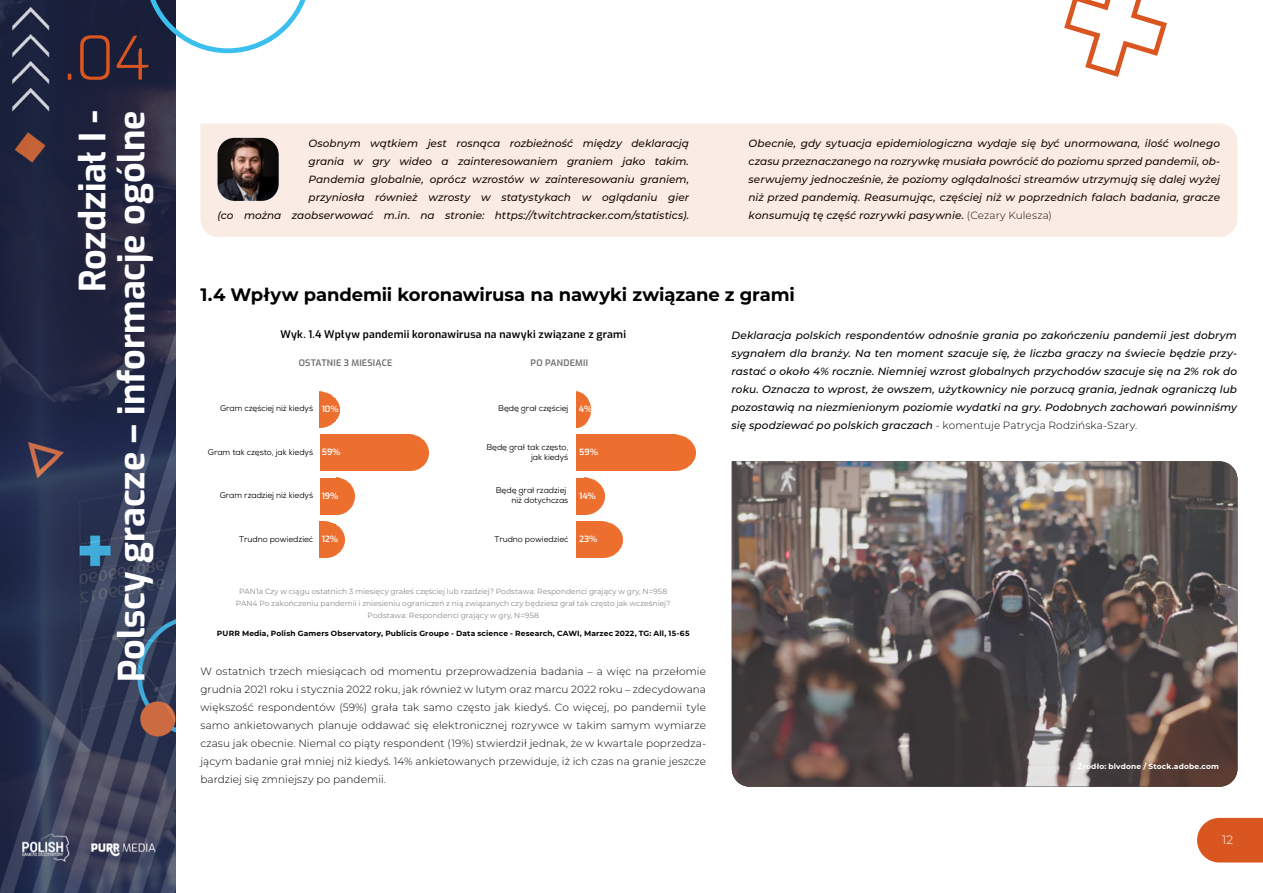
<style>
.page{position:relative;width:1263px;height:893px;background:#fff}
.page>*{position:absolute;margin:0;border:0;box-sizing:border-box;transform-origin:0 0}
.t1{font:60px "Exo";color:#da5620}
.t2{font:36px/39px "Exo";color:#fff;text-align:right}
.t3{font:700 18px "Montserrat";letter-spacing:-.005em;color:#000}
.t4{font:300 12px "Montserrat";color:#fff}
.t5{font:italic 500 10.5px/18px "Montserrat";color:#000;text-align:justify}
.t6{font:300 10.5px/18px "Montserrat";letter-spacing:.01em;color:#000;text-align:justify}
.t7{font:10.5px "Exo";letter-spacing:.025em;color:#000}
.t8{font:9px "Exo";letter-spacing:.025em;color:#706f6f}
.t9{font:8.55px "Exo";color:#fff}
.t10{font:8.4px/10.1px "Nexa";letter-spacing:-.01em;color:#000;text-align:right}
.t11{font:7.5px/12px "Montserrat";letter-spacing:.005em;color:#878787;text-align:center}
.t12{font:700 7.5px "Montserrat";letter-spacing:.02em;color:#000}
.t13{font:700 7.5px "Montserrat";letter-spacing:.02em;color:#fff}
.s1{font-weight:300;font-style:normal}
</style>
<div class="page">
<svg style="left:1197px;top:818px;width:66px;height:44px;background:#dc622f"></svg>
<img style="left:0;top:0;width:175px;height:893px">
<svg style="left:1064px;top:0;width:103px;height:77px"></svg>
<svg style="left:142px;top:0;width:164px;height:56px"></svg>
<div style="left:320px;top:435px;width:90px;height:36px;background:#ed6f2f"></div>
<div style="left:320px;top:478px;width:16px;height:36px;background:#ed6f2f"></div>
<div style="left:320px;top:521px;width:6px;height:36px;background:#ed6f2f"></div>
<img style="left:320px;top:391px;width:19px;height:36px">
<img style="left:410px;top:435px;width:19px;height:36px">
<img style="left:336px;top:478px;width:19px;height:36px">
<img style="left:326px;top:521px;width:18px;height:36px">
<div style="left:576px;top:435px;width:99px;height:36px;background:#ed6f2f"></div>
<div style="left:576px;top:478px;width:8px;height:36px;background:#ed6f2f"></div>
<div style="left:576px;top:521px;width:26px;height:36px;background:#ed6f2f"></div>
<img style="left:576px;top:391px;width:15px;height:36px">
<img style="left:675px;top:435px;width:20px;height:36px">
<img style="left:584px;top:478px;width:20px;height:36px">
<img style="left:602px;top:521px;width:20px;height:36px">
<div style="left:200px;top:123px;width:1037px;height:114px;background:#faebe4"></div>
<img style="left:217px;top:138px;width:62px;height:63px">
<img style="left:732px;top:461px;width:505px;height:325px">
<h1 class="t1" style="left:64px;top:15px;width:88px">.04</h1>
<h2 class="t2" style="left:71px;top:682px;width:573px;rotate:-90deg">Rozdział I -<br>Polscy gracze – informacje ogólne</h2>
<p class="t5" style="left:218px;top:134px;width:473px;text-align:right">Osobnym wątkiem jest rosnąca rozbieżność między deklaracją<br>grania w gry wideo a zainteresowaniem graniem jako takim.<br>Pandemia globalnie, oprócz wzrostów w zainteresowaniu graniem,<br>przyniosła również wzrosty w statystykach w oglądaniu gier<br>(co można zaobserwować m.in. na stronie: https://twitchtracker.com/statistics).</p>
<p class="t5" style="left:749px;top:134px;width:473px">Obecnie, gdy sytuacja epidemiologiczna wydaje się być unormowana, ilość wolnego czasu przeznaczanego na rozrywkę musiała powrócić do poziomu sprzed pandemii, ob&shy;serwujemy jednocześnie, że poziomy oglądalności streamów utrzymują się dalej wyżej niż przed pandemią. Reasumując, częściej niż w poprzednich falach badania, gracze konsumują tę część rozrywki pasywnie. <span class="s1">(Cezary Kulesza)</span></p>
<h3 class="t3" style="left:201px;top:282px;width:596px">1.4 Wpływ pandemii koronawirusa na nawyki związane z grami</h3>
<p class="t7" style="left:280px;top:327px;width:347px">Wyk. 1.4 Wpływ pandemii koronawirusa na nawyki związane z grami</p>
<p class="t8" style="left:299px;top:356px;width:95px">OSTATNIE 3 MIESIĄCE</p>
<p class="t8" style="left:530px;top:356px;width:59px">PO PANDEMII</p>
<p class="t10" style="left:220px;top:403px;width:95px">Gram częściej niż kiedyś</p>
<p class="t10" style="left:208px;top:447px;width:107px">Gram tak często, jak kiedyś</p>
<p class="t10" style="left:220px;top:490px;width:95px">Gram rzadziej niż kiedyś</p>
<p class="t10" style="left:239px;top:534px;width:75px">Trudno powiedzieć</p>
<p class="t9" style="left:322px;top:403px;width:19px">10%</p>
<p class="t9" style="left:322px;top:446px;width:20px">59%</p>
<p class="t9" style="left:322px;top:489px;width:18px">19%</p>
<p class="t9" style="left:322px;top:533px;width:18px">12%</p>
<p class="t10" style="left:498px;top:403px;width:72px">Będę grał częściej</p>
<p class="t10" style="left:486px;top:442px;width:84px">Będę grał tak często, jak kiedyś</p>
<p class="t10" style="left:496px;top:485px;width:74px">Będę grał rzadziej niż dotychczas</p>
<p class="t10" style="left:494px;top:534px;width:75px">Trudno powiedzieć</p>
<p class="t9" style="left:579px;top:403px;width:15px">4%</p>
<p class="t9" style="left:579px;top:446px;width:20px">59%</p>
<p class="t9" style="left:579px;top:489px;width:18px">14%</p>
<p class="t9" style="left:579px;top:533px;width:20px">23%</p>
<p class="t11" style="left:236px;top:585px;width:436px">PAN1a Czy w ciągu ostatnich 3 miesięcy grałeś częściej lub rzadziej? Podstawa: Respondenci grający w gry, N=958<br>PAN4 Po zakończeniu pandemii i zniesieniu ograniczeń z nią związanych czy będziesz grał tak często jak wcześniej?<br>Podstawa: Respondenci grający w gry, N=958</p>
<p class="t12" style="left:217px;top:628px;width:474px">PURR Media, Polish Gamers Observatory, Publicis Groupe - Data science - Research, CAWI, Marzec 2022, TG: All, 15-65</p>
<p class="t6" style="left:200px;top:662px;width:507px">W ostatnich trzech miesiącach od momentu przeprowadzenia badania – a więc na przełomie grudnia 2021 roku i stycznia 2022 roku, jak również w lutym oraz marcu 2022 roku – zdecydowana większość respondentów (59%) grała tak samo często jak kiedyś. Co więcej, po pandemii tyle samo ankietowanych planuje oddawać się elektronicznej rozrywce w takim samym wymiarze czasu jak obecnie. Niemal co piąty respondent (19%) stwierdził jednak, że w kwartale poprzedza&shy;jącym badanie grał mniej niż kiedyś. 14% ankietowanych przewiduje, iż ich czas na granie jeszcze bardziej się zmniejszy po pandemii.</p>
<p class="t5" style="left:731px;top:325px;width:507px">Deklaracja polskich respondentów odnośnie grania po zakończeniu pandemii jest dobrym sygnałem dla branży. Na ten moment szacuje się, że liczba graczy na świecie będzie przy&shy;rastać o około 4% rocznie. Niemniej wzrost globalnych przychodów szacuje się na 2% rok do roku. Oznacza to wprost, że owszem, użytkownicy nie porzucą grania, jednak ograniczą lub pozostawią na niezmienionym poziomie wydatki na gry. Podobnych zachowań powinniśmy się spodziewać po polskich graczach <span class="s1">- komentuje Patrycja Rodzińska-Szary.</span></p>
<p class="t13" style="left:1077px;top:760px;width:143px">Źródło: blvdone / Stock.adobe.com</p>
<p class="t4" style="left:1222px;top:832px;width:13px">12</p>
</div>
